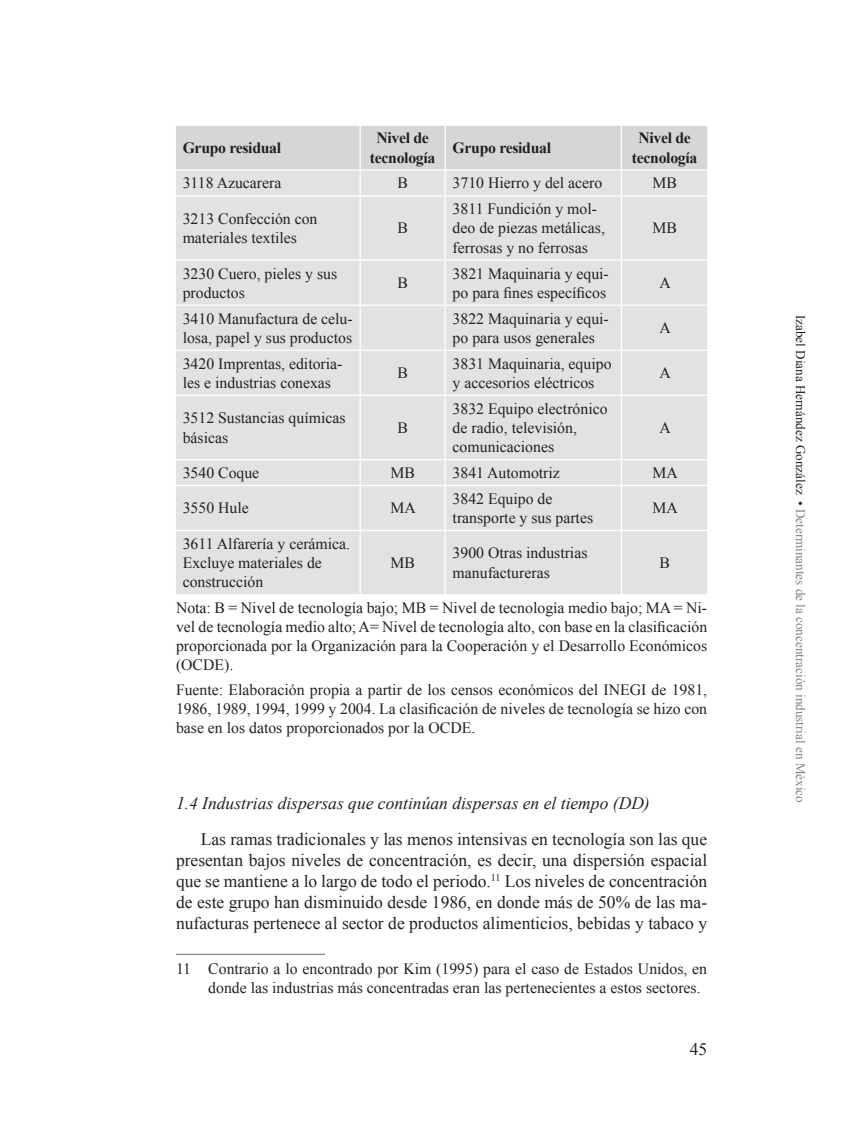
<style>
.page{position:relative;width:845px;height:1141px;background:#fff}
.page>*{position:absolute;margin:0;border:0;box-sizing:border-box;transform-origin:0 0}
.t1{font:17.5px/21px "Times New Roman";color:#231f20;text-align:justify}
.t2{font:italic 17.5px "Times New Roman";color:#231f20}
.t3{font:15.75px/19.2px "Times New Roman";color:#231f20}
.t4{font:700 15.75px/19.2px "Times New Roman";letter-spacing:-.02em;color:#231f20;text-align:center}
.t5{font:13.12px "Times New Roman";color:#808285}
.s1{color:#231f20}
</style>
<div class="page">
<div style="left:176px;top:196px;width:531px;height:398px;background:#e1e2e4"></div>
<svg style="left:176px;top:126px;width:531px;height:69px;background:#d9dadc"></svg>
<hr style="left:359px;top:196px;width:2px;height:63px;background:#fff">
<hr style="left:444px;top:196px;width:2px;height:63px;background:#fff">
<hr style="left:620px;top:196px;width:2px;height:63px;background:#fff">
<hr style="left:359px;top:261px;width:2px;height:44px;background:#fff">
<hr style="left:444px;top:261px;width:2px;height:44px;background:#fff">
<hr style="left:620px;top:261px;width:2px;height:44px;background:#fff">
<hr style="left:359px;top:306px;width:2px;height:44px;background:#fff">
<hr style="left:444px;top:306px;width:2px;height:44px;background:#fff">
<hr style="left:620px;top:306px;width:2px;height:44px;background:#fff">
<hr style="left:359px;top:351px;width:2px;height:44px;background:#fff">
<hr style="left:444px;top:351px;width:2px;height:44px;background:#fff">
<hr style="left:620px;top:351px;width:2px;height:44px;background:#fff">
<hr style="left:359px;top:396px;width:2px;height:63px;background:#fff">
<hr style="left:444px;top:396px;width:2px;height:63px;background:#fff">
<hr style="left:620px;top:396px;width:2px;height:63px;background:#fff">
<hr style="left:359px;top:460px;width:2px;height:25px;background:#fff">
<hr style="left:444px;top:460px;width:2px;height:25px;background:#fff">
<hr style="left:620px;top:460px;width:2px;height:25px;background:#fff">
<hr style="left:359px;top:486px;width:2px;height:44px;background:#fff">
<hr style="left:444px;top:486px;width:2px;height:44px;background:#fff">
<hr style="left:620px;top:486px;width:2px;height:44px;background:#fff">
<hr style="left:359px;top:531px;width:2px;height:63px;background:#fff">
<hr style="left:444px;top:531px;width:2px;height:63px;background:#fff">
<hr style="left:620px;top:531px;width:2px;height:63px;background:#fff">
<hr style="left:174px;top:259px;width:186px;height:2px;background:#fff">
<hr style="left:360px;top:259px;width:85px;height:2px;background:#fff">
<hr style="left:445px;top:259px;width:176px;height:2px;background:#fff">
<hr style="left:621px;top:259px;width:87px;height:2px;background:#fff">
<hr style="left:174px;top:305px;width:186px;height:1px;background:#fff">
<hr style="left:360px;top:305px;width:85px;height:1px;background:#fff">
<hr style="left:445px;top:305px;width:176px;height:1px;background:#fff">
<hr style="left:621px;top:305px;width:87px;height:1px;background:#fff">
<hr style="left:174px;top:350px;width:186px;height:1px;background:#fff">
<hr style="left:360px;top:350px;width:85px;height:1px;background:#fff">
<hr style="left:445px;top:350px;width:176px;height:1px;background:#fff">
<hr style="left:621px;top:350px;width:87px;height:1px;background:#fff">
<hr style="left:174px;top:395px;width:186px;height:1px;background:#fff">
<hr style="left:360px;top:395px;width:85px;height:1px;background:#fff">
<hr style="left:445px;top:395px;width:176px;height:1px;background:#fff">
<hr style="left:621px;top:395px;width:87px;height:1px;background:#fff">
<hr style="left:174px;top:459px;width:186px;height:1px;background:#fff">
<hr style="left:360px;top:459px;width:85px;height:1px;background:#fff">
<hr style="left:445px;top:459px;width:176px;height:1px;background:#fff">
<hr style="left:621px;top:459px;width:87px;height:1px;background:#fff">
<hr style="left:174px;top:485px;width:186px;height:1px;background:#fff">
<hr style="left:360px;top:485px;width:85px;height:1px;background:#fff">
<hr style="left:445px;top:485px;width:176px;height:1px;background:#fff">
<hr style="left:621px;top:485px;width:87px;height:1px;background:#fff">
<hr style="left:174px;top:530px;width:186px;height:1px;background:#fff">
<hr style="left:360px;top:530px;width:85px;height:1px;background:#fff">
<hr style="left:445px;top:530px;width:176px;height:1px;background:#fff">
<hr style="left:621px;top:530px;width:87px;height:1px;background:#fff">
<hr style="left:174px;top:169px;width:186px;height:2px;background:#fff">
<hr style="left:360px;top:169px;width:85px;height:2px;background:#fff">
<hr style="left:445px;top:169px;width:176px;height:2px;background:#fff">
<hr style="left:621px;top:169px;width:87px;height:2px;background:#fff">
<hr style="left:359px;top:126px;width:2px;height:43px;background:#fff">
<hr style="left:444px;top:126px;width:2px;height:43px;background:#fff">
<hr style="left:620px;top:126px;width:2px;height:43px;background:#fff">
<hr style="left:176px;top:954px;width:149px;height:1px;background:#6c6d70">
<p class="t4" style="left:183px;top:138px;width:100px">Grupo residual</p>
<p class="t4" style="left:370px;top:128px;width:67px">Nivel de tecnología</p>
<p class="t4" style="left:452px;top:138px;width:100px">Grupo residual</p>
<p class="t4" style="left:631px;top:128px;width:67px">Nivel de tecnología</p>
<p class="t3" style="left:183px;top:173px;width:100px">3118 Azucarera</p>
<p class="t3" style="left:397px;top:173px;width:12px">B</p>
<p class="t3" style="left:452px;top:173px;width:151px">3710 Hierro y del acero</p>
<p class="t3" style="left:652px;top:173px;width:26px">MB</p>
<p class="t3" style="left:183px;top:209px;width:136px">3213 Confección con materiales textiles</p>
<p class="t3" style="left:397px;top:218px;width:12px">B</p>
<p class="t3" style="left:452px;top:199px;width:154px">3811 Fundición y mol&shy;deo de piezas metálicas, ferrosas y no ferrosas</p>
<p class="t3" style="left:652px;top:218px;width:26px">MB</p>
<p class="t3" style="left:183px;top:263px;width:156px">3230 Cuero, pieles y sus productos</p>
<p class="t3" style="left:397px;top:273px;width:12px">B</p>
<p class="t3" style="left:452px;top:263px;width:158px">3821 Maquinaria y equi&shy;po para fines específicos</p>
<p class="t3" style="left:659px;top:273px;width:13px">A</p>
<p class="t3" style="left:183px;top:308px;width:171px">3410 Manufactura de celu&shy;losa, papel y sus productos</p>
<p class="t3" style="left:452px;top:308px;width:158px">3822 Maquinaria y equi&shy;po para usos generales</p>
<p class="t3" style="left:659px;top:318px;width:13px">A</p>
<p class="t3" style="left:183px;top:353px;width:161px">3420 Imprentas, editoria&shy;les e industrias conexas</p>
<p class="t3" style="left:397px;top:363px;width:12px">B</p>
<p class="t3" style="left:452px;top:353px;width:160px">3831 Maquinaria, equipo y accesorios eléctricos</p>
<p class="t3" style="left:659px;top:363px;width:13px">A</p>
<p class="t3" style="left:183px;top:408px;width:164px">3512 Sustancias químicas básicas</p>
<p class="t3" style="left:397px;top:418px;width:12px">B</p>
<p class="t3" style="left:452px;top:398px;width:156px">3832 Equipo electrónico de radio, televisión, comunicaciones</p>
<p class="t3" style="left:659px;top:418px;width:13px">A</p>
<p class="t3" style="left:183px;top:463px;width:78px">3540 Coque</p>
<p class="t3" style="left:390px;top:463px;width:26px">MB</p>
<p class="t3" style="left:452px;top:463px;width:109px">3841 Automotriz</p>
<p class="t3" style="left:652px;top:463px;width:27px">MA</p>
<p class="t3" style="left:183px;top:498px;width:68px">3550 Hule</p>
<p class="t3" style="left:390px;top:498px;width:27px">MA</p>
<p class="t3" style="left:452px;top:489px;width:142px">3842 Equipo de transporte y sus partes</p>
<p class="t3" style="left:652px;top:498px;width:27px">MA</p>
<p class="t3" style="left:183px;top:534px;width:169px">3611 Alfarería y cerámica.<br>Excluye materiales de construcción</p>
<p class="t3" style="left:390px;top:553px;width:26px">MB</p>
<p class="t3" style="left:452px;top:543px;width:136px">3900 Otras industrias manufactureras</p>
<p class="t3" style="left:659px;top:553px;width:12px">B</p>
<p class="t3" style="left:176px;top:597px;width:532px;text-align:justify">Nota: B = Nivel de tecnología bajo; MB = Nivel de tecnología medio bajo; MA = Ni&shy;vel de tecnología medio alto; A= Nivel de tecnología alto, con base en la clasificación proporcionada por la Organización para la Cooperación y el Desarrollo Económicos (OCDE).</p>
<p class="t3" style="left:176px;top:679px;width:532px;text-align:justify">Fuente: Elaboración propia a partir de los censos económicos del INEGI de 1981, 1986, 1989, 1994, 1999 y 2004. La clasificación de niveles de tecnología se hizo con base en los datos proporcionados por la OCDE.</p>
<p class="t2" style="left:176px;top:791px;width:475px">1.4 Industrias dispersas que continúan dispersas en el tiempo (DD)</p>
<p class="t1" style="left:176px;top:828px;width:532px;text-indent:25px">Las ramas tradicionales y las menos intensivas en tecnología son las que presentan bajos niveles de concentración, es decir, una dispersión espacial que se mantiene a lo largo de todo el periodo.<sup>11</sup> Los niveles de concentración de este grupo han disminuido desde 1986, en donde más de 50% de las ma&shy;nufacturas pertenece al sector de productos alimenticios, bebidas y tabaco y</p>
<p class="t3" style="left:208px;top:958px;width:500px;text-indent:-32px">11 Contrario a lo encontrado por Kim (1995) para el caso de Estados Unidos, en donde las industrias más concentradas eran las pertenecientes a estos sectores.</p>
<p class="t1" style="left:689px;top:1038px;width:19px">45</p>
<p class="t5" style="left:809px;top:315px;width:489px;rotate:90deg"><span class="s1">Izabel Diana Hernández González •</span> Determinantes de la concentración industrial en México</p>
</div>
